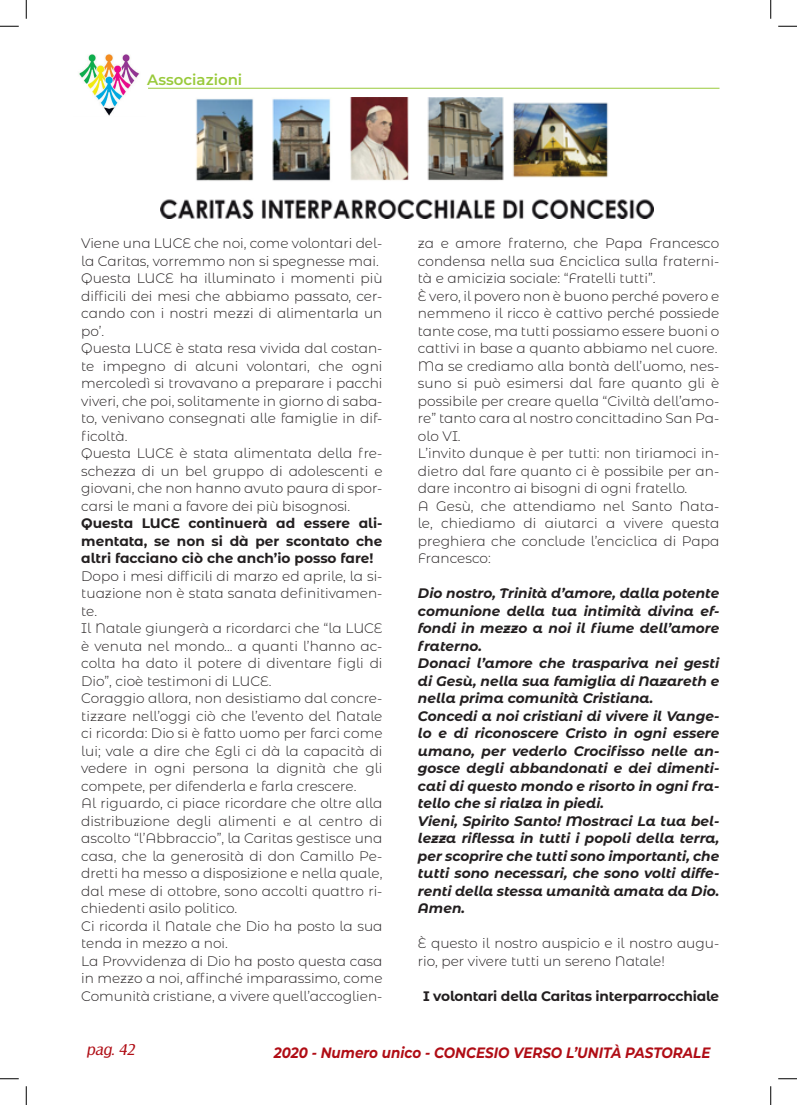
<style>
.page{position:relative;width:797px;height:1105px;background:#fff}
.page>*{position:absolute;margin:0;border:0;box-sizing:border-box;transform-origin:0 0}
.t1{font:italic 700 15px "Montserrat";color:#b00d15;scale:.9 1}
.t2{font:600 15px "Montserrat";color:#99ca3b}
.t3{font:italic 15px "Salzburg";color:#b00d15}
.Normale{font:300 13.75px/17.5px "Montserrat Alternates";color:#231f20;text-align:justify}
.Normale-2{font:italic 700 13.75px/17.5px "Montserrat Alternates";color:#231f20;text-align:justify}
.Normale-3{font:700 13.75px/17.5px "Montserrat Alternates";letter-spacing:-.005em;color:#231f20;text-align:justify}
</style>
<div class="page">
<img style="left:79px;top:54px;width:61px;height:62px">
<hr style="left:148px;top:88px;width:571px;height:1px;background:#99ca3b">
<img style="left:161px;top:97px;width:492px;height:121px">
<svg style="left:0;top:25px;width:19px;height:2px"></svg>
<svg style="left:778px;top:25px;width:19px;height:2px"></svg>
<svg style="left:0;top:1078px;width:19px;height:1px"></svg>
<svg style="left:778px;top:1078px;width:19px;height:1px"></svg>
<svg style="left:25px;top:0;width:2px;height:19px"></svg>
<svg style="left:25px;top:1086px;width:2px;height:19px"></svg>
<svg style="left:770px;top:0;width:1px;height:19px"></svg>
<svg style="left:770px;top:1086px;width:1px;height:19px"></svg>
<p class="t2" style="left:147px;top:69px;width:97px">Associazioni</p>
<p class="Normale" style="left:81px;top:234px;width:303px">Viene una LUCE che noi, come volontari del&shy;la Caritas, vorremmo non si spegnesse mai.</p>
<p class="Normale" style="left:81px;top:269px;width:303px">Questa LUCE ha illuminato i momenti più difficili dei mesi che abbiamo passato, cer&shy;cando con i nostri mezzi di alimentarla un po’.</p>
<p class="Normale" style="left:81px;top:339px;width:303px">Questa LUCE è stata resa vivida dal costan&shy;te impegno di alcuni volontari, che ogni mercoledì si trovavano a preparare i pacchi viveri, che poi, solitamente in giorno di saba&shy;to, venivano consegnati alle famiglie in dif&shy;ficoltà.</p>
<p class="Normale" style="left:81px;top:444px;width:303px">Questa LUCE è stata alimentata della fre&shy;schezza di un bel gruppo di adolescenti e giovani, che non hanno avuto paura di spor&shy;carsi le mani a favore dei più bisognosi.</p>
<p class="Normale-3" style="left:81px;top:514px;width:303px">Questa LUCE continuerà ad essere ali&shy;mentata, se non si dà per scontato che altri facciano ciò che anch’io posso fare!</p>
<p class="Normale" style="left:81px;top:567px;width:303px">Dopo i mesi difficili di marzo ed aprile, la si&shy;tuazione non è stata sanata definitivamen&shy;te.</p>
<p class="Normale" style="left:81px;top:619px;width:303px">Il Natale giungerà a ricordarci che “la LUCE è venuta nel mondo... a quanti l’hanno ac&shy;colta ha dato il potere di diventare figli di Dio”, cioè testimoni di LUCE.</p>
<p class="Normale" style="left:81px;top:689px;width:303px">Coraggio allora, non desistiamo dal concre&shy;tizzare nell’oggi ciò che l’evento del Natale ci ricorda: Dio si è fatto uomo per farci come lui; vale a dire che Egli ci dà la capacità di vedere in ogni persona la dignità che gli compete, per difenderla e farla crescere.</p>
<p class="Normale" style="left:81px;top:794px;width:303px">Al riguardo, ci piace ricordare che oltre alla distribuzione degli alimenti e al centro di ascolto “l’Abbraccio”, la Caritas gestisce una casa, che la generosità di don Camillo Pe&shy;dretti ha messo a disposizione e nella quale, dal mese di ottobre, sono accolti quattro ri&shy;chiedenti asilo politico.</p>
<p class="Normale" style="left:81px;top:917px;width:303px">Ci ricorda il Natale che Dio ha posto la sua tenda in mezzo a noi.</p>
<p class="Normale" style="left:81px;top:952px;width:303px">La Provvidenza di Dio ha posto questa casa in mezzo a noi, affinché imparassimo, come Comunità cristiane, a vivere quell’accoglien-</p>
<p class="Normale" style="left:418px;top:234px;width:303px">za e amore fraterno, che Papa Francesco condensa nella sua Enciclica sulla fraterni&shy;tà e amicizia sociale: “Fratelli tutti”.</p>
<p class="Normale" style="left:418px;top:287px;width:303px">È vero, il povero non è buono perché povero e nemmeno il ricco è cattivo perché possiede tante cose, ma tutti possiamo essere buoni o cattivi in base a quanto abbiamo nel cuore.</p>
<p class="Normale" style="left:418px;top:357px;width:303px">Ma se crediamo alla bontà dell’uomo, nes&shy;suno si può esimersi dal fare quanto gli è possibile per creare quella “Civiltà dell’amo&shy;re” tanto cara al nostro concittadino San Pa&shy;olo VI.</p>
<p class="Normale" style="left:418px;top:444px;width:303px">L’invito dunque è per tutti: non tiriamoci in&shy;dietro dal fare quanto ci è possibile per an&shy;dare incontro ai bisogni di ogni fratello.</p>
<p class="Normale" style="left:418px;top:497px;width:303px">A Gesù, che attendiamo nel Santo Nata&shy;le, chiediamo di aiutarci a vivere questa preghiera che conclude l’enciclica di Papa Francesco:</p>
<p class="Normale-2" style="left:418px;top:584px;width:303px">Dio nostro, Trinità d’amore, dalla potente comunione della tua intimità divina ef&shy;fondi in mezzo a noi il fiume dell’amore fraterno.</p>
<p class="Normale-2" style="left:418px;top:654px;width:303px">Donaci l’amore che traspariva nei gesti di Gesù, nella sua famiglia di Nazareth e nella prima comunità Cristiana.</p>
<p class="Normale-2" style="left:418px;top:706px;width:303px">Concedi a noi cristiani di vivere il Vange&shy;lo e di riconoscere Cristo in ogni essere umano, per vederlo Crocifisso nelle an&shy;gosce degli abbandonati e dei dimenti&shy;cati di questo mondo e risorto in ogni fra&shy;tello che si rialza in piedi.</p>
<p class="Normale-2" style="left:418px;top:811px;width:303px">Vieni, Spirito Santo! Mostraci La tua bel&shy;lezza riflessa in tutti i popoli della terra, per scoprire che tutti sono importanti, che tutti sono necessari, che sono volti diffe&shy;renti della stessa umanità amata da Dio.<br>Amen.</p>
<p class="Normale" style="left:418px;top:934px;width:303px">È questo il nostro auspicio e il nostro augu&shy;rio, per vivere tutti un sereno Natale!</p>
<p class="Normale-3" style="left:423px;top:986px;width:298px">I volontari della Caritas interparrocchiale</p>
<p class="t3" style="left:86px;top:1041px;width:50px">pag. 42</p>
<p class="t1" style="left:274px;top:1042px;width:487px">2020 - Numero unico - CONCESIO VERSO L’UNITÀ PASTORALE</p>
</div>
